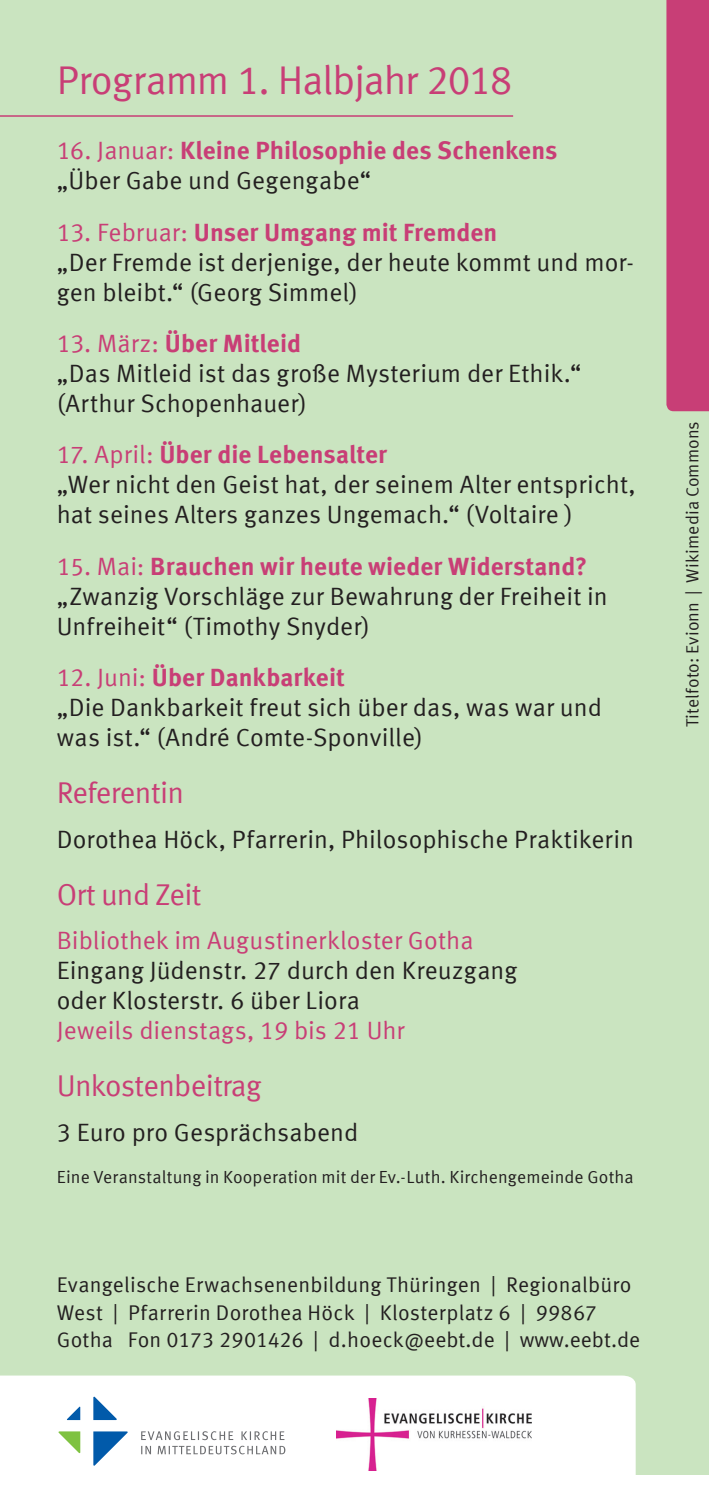
<style>
.page{position:relative;width:709px;height:1489px;background:#fff}
.page>*{position:absolute;margin:0;border:0;box-sizing:border-box;transform-origin:0 0}
.Überschrift_02{font:40px "Meta Offc Norm";letter-spacing:-.03em;color:#c83e76}
.Datum{font:30px "Meta Offc Norm";letter-spacing:-.02em;color:#c83e76}
.t1{font:25px/30px "Meta Offc Norm";color:#231f20}
.t2{font:25px/30px "Meta Offc Norm";letter-spacing:.005em;color:#c83e76}
.t3{font:700 25px/30px "Meta Offc";color:#c83e76}
.Absender{font:21.25px/27.5px "Meta Offc Norm";letter-spacing:.01em;color:#231f20}
._7_Punkt{font:17.5px "Meta Offc Norm";letter-spacing:.005em;color:#231f20}
.s1{font-family:"Meta Offc Norm";font-weight:400}
.s2{font-family:"Meta Offc Norm";font-weight:400;color:#231f20}
.s3{color:#c83e76}
.s4{font-family:"Meta Offc";font-weight:700;color:#c83e76}
.s5{color:#231f20}
</style>
<div class="page">
<div style="left:0;top:0;width:709px;height:1474px;background:#cae4c0"></div>
<div style="left:666px;top:0;width:43px;height:411px;background:#c83e76"></div>
<div style="left:0;top:1375px;width:635px;height:99px;background:#fff"></div>
<img style="left:337px;top:1397px;width:194px;height:73px">
<svg style="left:58px;top:1396px;width:70px;height:69px;background:#c2d8e2"></svg>
<svg style="left:141px;top:1445px;width:144px;height:9px"></svg>
<svg style="left:141px;top:1430px;width:143px;height:9px"></svg>
<hr style="left:0;top:115px;width:513px;height:2px;background:#c83e76">
<p class="Überschrift_02" style="left:57px;top:57px;width:457px">Programm 1. Halbjahr 2018</p>
<p class="t3" style="left:57px;top:136px;width:502px"><span class="s1">16. Januar:</span> Kleine Philosophie des Schenkens <span class="s2">„Über Gabe und Gegengabe“</span></p>
<p class="t1" style="left:57px;top:218px;width:578px"><span class="s3">13. Februar:</span> <span class="s4">Unser Umgang mit Fremden<br></span>„Der Fremde ist derjenige, der heute kommt und mor&shy;gen bleibt.“ (Georg Simmel)</p>
<p class="t1" style="left:57px;top:329px;width:526px"><span class="s3">13. März:</span> <span class="s4">Über Mitleid<br></span>„Das Mitleid ist das große Mysterium der Ethik.“ (Arthur Schopenhauer)</p>
<p class="t1" style="left:57px;top:440px;width:580px"><span class="s3">17. April:</span> <span class="s4">Über die Lebensalter<br></span>„Wer nicht den Geist hat, der seinem Alter entspricht, hat seines Alters ganzes Ungemach.“ (Voltaire )</p>
<p class="t1" style="left:57px;top:551px;width:552px"><span class="s3">15. Mai:</span> <span class="s4">Brauchen wir heute wieder Widerstand? </span>„Zwanzig Vorschläge zur Bewahrung der Freiheit in<br>Unfreiheit“ (Timothy Snyder)</p>
<p class="t1" style="left:57px;top:663px;width:547px"><span class="s3">12. Juni:</span> <span class="s4">Über Dankbarkeit<br></span>„Die Dankbarkeit freut sich über das, was war und was ist.“ (André Comte-Sponville)</p>
<p class="Datum" style="left:57px;top:775px;width:129px">Referentin</p>
<p class="t1" style="left:57px;top:824px;width:579px">Dorothea Höck, Pfarrerin, Philosophische Praktikerin</p>
<p class="Datum" style="left:57px;top:877px;width:146px">Ort und Zeit</p>
<p class="t2" style="left:57px;top:925px;width:462px">Bibliothek im Augustinerkloster Gotha <span class="s5">Eingang Jüdenstr. 27 durch den Kreuzgang oder Klosterstr. 6 über Liora<br></span>Jeweils dienstags, 19 bis 21 Uhr</p>
<p class="Datum" style="left:57px;top:1068px;width:206px">Unkostenbeitrag</p>
<p class="t1" style="left:57px;top:1117px;width:303px">3 Euro pro Gesprächsabend</p>
<p class="_7_Punkt" style="left:57px;top:1166px;width:578px">Eine Veranstaltung in Kooperation mit der Ev.-Luth. Kirchengemeinde Gotha</p>
<p class="Absender" style="left:57px;top:1271px;width:585px">Evangelische Erwachsenenbildung Thüringen | Regionalbüro<br>West | Pfarrerin Dorothea Höck | Klosterplatz 6 | 99867<br>Gotha Fon 0173 2901426 | d.hoeck@eebt.de | www.eebt.de</p>
<p class="_7_Punkt" style="left:682px;top:727px;width:308px;rotate:-90deg">Titelfoto: Evionn | Wikimedia Commons</p>
</div>
